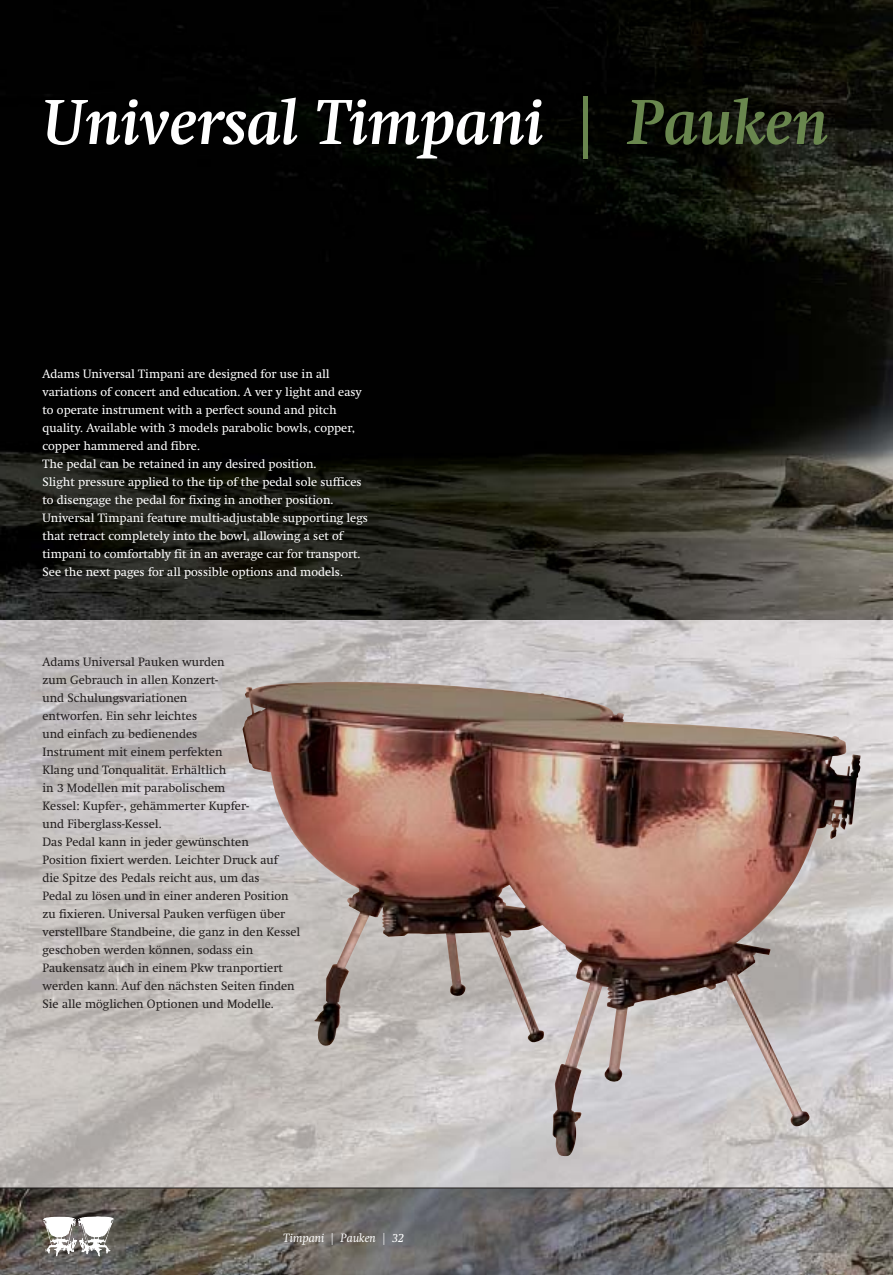
<style>
.page{position:relative;width:893px;height:1275px;background:#fff}
.page>*{position:absolute;margin:0;border:0;box-sizing:border-box;transform-origin:0 0}
.t1{font:italic 700 63px "Swift";color:#fff}
.t2{font:12px/18px "Swift";color:#231f1f}
.t3{font:12px/18px "Swift";color:#fff}
.t4{font:italic 12px "Swift";color:#fff}
.s1{color:#69864e}
.s2{font-style:normal}
</style>
<div class="page">
<img style="left:0;top:0;width:892px;height:1275px">
<img style="left:0;top:620px;width:892px;height:568px">
<hr style="left:0;top:1188px;width:892px;height:1px;background:#231f1f">
<img style="left:43px;top:1217px;width:35px;height:37px">
<h1 class="t1" style="left:43px;top:99px;width:787px">Universal Timpani <span class="s1">| Pauken</span></h1>
<p class="t3" style="left:43px;top:366px;width:327px">Adams Universal Timpani are designed for use in all variations of concert and education. A ver y light and easy to operate instrument with a perfect sound and pitch quality. Available with 3 models parabolic bowls, copper, copper hammered and fibre.<br>The pedal can be retained in any desired position.<br>Slight pressure applied to the tip of the pedal sole suffices to disengage the pedal for fixing in another position.<br>Universal Timpani feature multi-adjustable supporting legs that retract completely into the bowl, allowing a set of timpani to comfortably fit in an average car for transport.<br>See the next pages for all possible options and models.</p>
<p class="t2" style="left:43px;top:654px;width:259px">Adams Universal Pauken wurden<br>zum Gebrauch in allen Konzert-<br>und Schulungsvariationen<br>entworfen. Ein sehr leichtes<br>und einfach zu bedienendes<br>Instrument mit einem perfekten<br>Klang und Tonqualität. Erhältlich<br>in 3 Modellen mit parabolischem<br>Kessel: Kupfer-, gehämmerter Kupfer-<br>und Fiberglass-Kessel.<br>Das Pedal kann in jeder gewünschten<br>Position fixiert werden. Leichter Druck auf<br>die Spitze des Pedals reicht aus, um das<br>Pedal zu lösen und in einer anderen Position zu fixieren. Universal Pauken verfügen über verstellbare Standbeine, die ganz in den Kessel geschoben werden können, sodass ein Paukensatz auch in einem Pkw tranportiert werden kann. Auf den nächsten Seiten finden Sie alle möglichen Optionen und Modelle.</p>
<p class="t4" style="left:283px;top:1233px;width:122px">Timpani <span class="s2">|</span> Pauken <span class="s2">|</span> 32</p>
</div>
